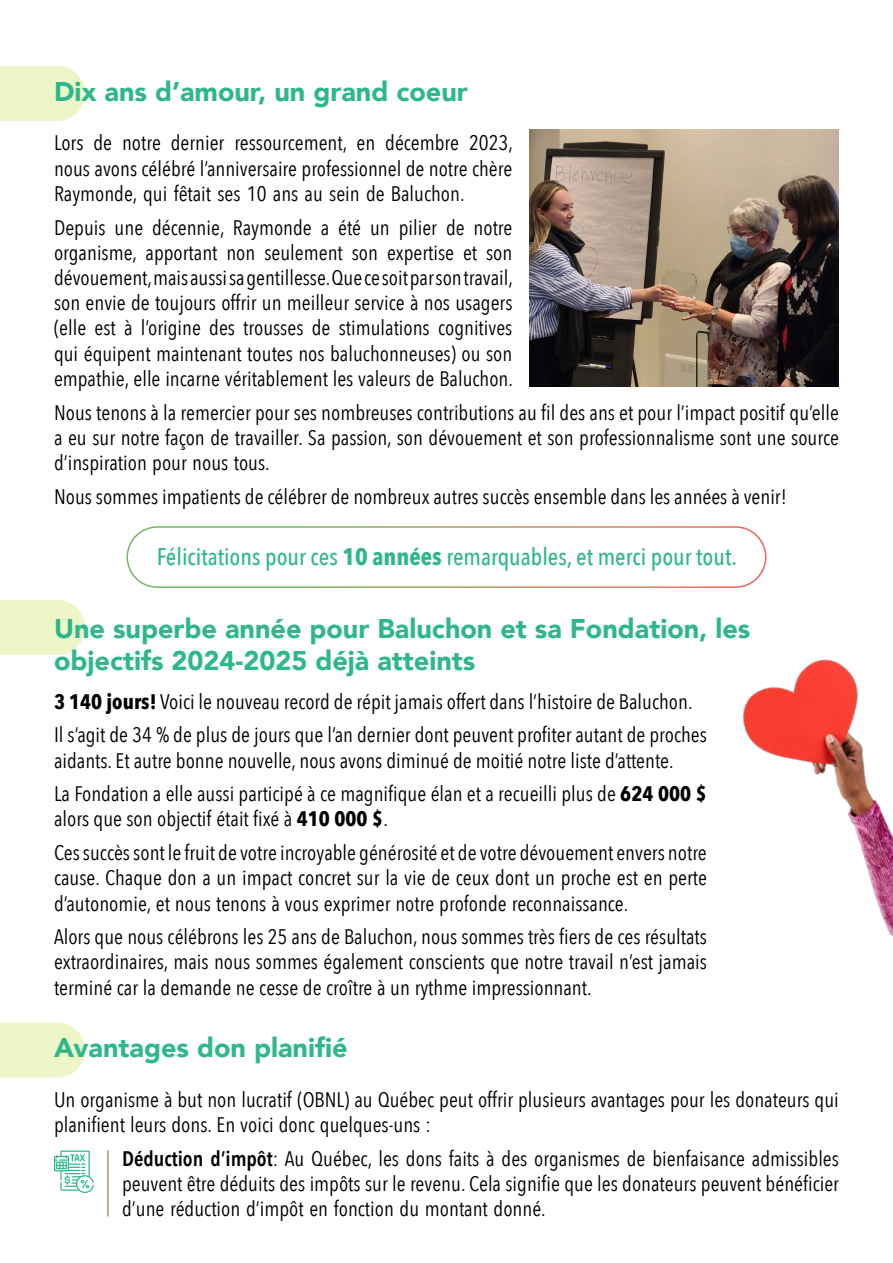
<style>
.page{position:relative;width:893px;height:1263px;background:#fff}
.page>*{position:absolute;margin:0;border:0;box-sizing:border-box;transform-origin:0 0}
.t1{font:900 27px/32.4px "Avenir";color:#2eb88a}
.t2{font:500 24px "Avenir Next Condensed";color:#2eb88a}
.t3{font:21px/25.2px "Avenir Next Condensed";color:#000}
.s1{font-weight:700}
.s2{font-weight:600}
</style>
<div class="page">
<svg style="left:0;top:600px;width:85px;height:55px;background:#edf6cb"></svg>
<svg style="left:0;top:1022px;width:85px;height:55px;background:#edf6cc"></svg>
<svg style="left:0;top:66px;width:85px;height:55px;background:#edf6cb"></svg>
<div style="left:126px;top:526px;width:640px;height:62px;border:2px solid #fff;border-radius:30px"></div>
<img style="left:529px;top:129px;width:310px;height:258px">
<svg style="left:54px;top:1150px;width:40px;height:43px"></svg>
<img style="left:742px;top:659px;width:151px;height:277px">
<p class="t1" style="left:54px;top:74px;width:415px">Dix ans d’amour, un grand coeur</p>
<p class="t3" style="left:54px;top:130px;width:461px;text-align:justify">Lors de notre dernier ressourcement, en décembre 2023, nous avons célébré l’anniversaire professionnel de notre chère Raymonde, qui fêtait ses 10 ans au sein de Baluchon.</p>
<p class="t3" style="left:54px;top:214px;width:461px;text-align:justify">Depuis une décennie, Raymonde a été un pilier de notre organisme, apportant non seulement son expertise et son dévouement, mais aussi sa gentillesse. Que ce soit par son travail, son envie de toujours offrir un meilleur service à nos usagers (elle est à l’origine des trousses de stimulations cognitives qui équipent maintenant toutes nos baluchonneuses) ou son empathie, elle incarne véritablement les valeurs de Baluchon.</p>
<p class="t3" style="left:54px;top:399px;width:786px;text-align:justify">Nous tenons à la remercier pour ses nombreuses contributions au fil des ans et pour l’impact positif qu’elle a eu sur notre façon de travailler. Sa passion, son dévouement et son professionnalisme sont une source d’inspiration pour nous tous.</p>
<p class="t3" style="left:54px;top:483px;width:734px">Nous sommes impatients de célébrer de nombreux autres succès ensemble dans les années à venir!</p>
<p class="t2" style="left:157px;top:542px;width:582px">Félicitations pour ces <span class="s1">10 années</span> remarquables, et merci pour tout.</p>
<p class="t1" style="left:54px;top:612px;width:698px">Une superbe année pour Baluchon et sa Fondation, les objectifs 2024-2025 déjà atteints</p>
<p class="t3" style="left:54px;top:683px;width:654px;line-height:33.8px"><span class="s1">3 140 jours!</span> Voici le nouveau record de répit jamais offert dans l’histoire de Baluchon.<br>Il s’agit de 34 % de plus de jours que l’an dernier dont peuvent profiter autant de proches</p>
<p class="t3" style="left:54px;top:742px;width:654px;line-height:33.8px">aidants. Et autre bonne nouvelle, nous avons diminué de moitié notre liste d’attente.<br>La Fondation a elle aussi participé à ce magnifique élan et a recueilli plus de <span class="s1">624 000 $</span></p>
<p class="t3" style="left:54px;top:801px;width:654px;line-height:33.8px">alors que son objectif était fixé à <span class="s1">410 000 $</span>.<br>Ces succès sont le fruit de votre incroyable générosité et de votre dévouement envers notre</p>
<p class="t3" style="left:54px;top:864px;width:654px">cause. Chaque don a un impact concret sur la vie de ceux dont un proche est en perte d’autonomie, et nous tenons à vous exprimer notre profonde reconnaissance.</p>
<p class="t3" style="left:54px;top:923px;width:654px;text-align:justify">Alors que nous célébrons les 25 ans de Baluchon, nous sommes très fiers de ces résultats extraordinaires, mais nous sommes également conscients que notre travail n’est jamais terminé car la demande ne cesse de croître à un rythme impressionnant.</p>
<p class="t1" style="left:54px;top:1031px;width:295px">Avantages don planifié</p>
<p class="t3" style="left:54px;top:1086px;width:786px">Un organisme à but non lucratif (OBNL) au Québec peut offrir plusieurs avantages pour les donateurs qui planifient leurs dons. En voici donc quelques-uns :</p>
<p class="t3" style="left:122px;top:1145px;width:718px;text-align:justify"><span class="s2">Déduction d’impôt</span>: Au Québec, les dons faits à des organismes de bienfaisance admissibles peuvent être déduits des impôts sur le revenu. Cela signifie que les donateurs peuvent bénéficier d’une réduction d’impôt en fonction du montant donné.</p>
</div>
